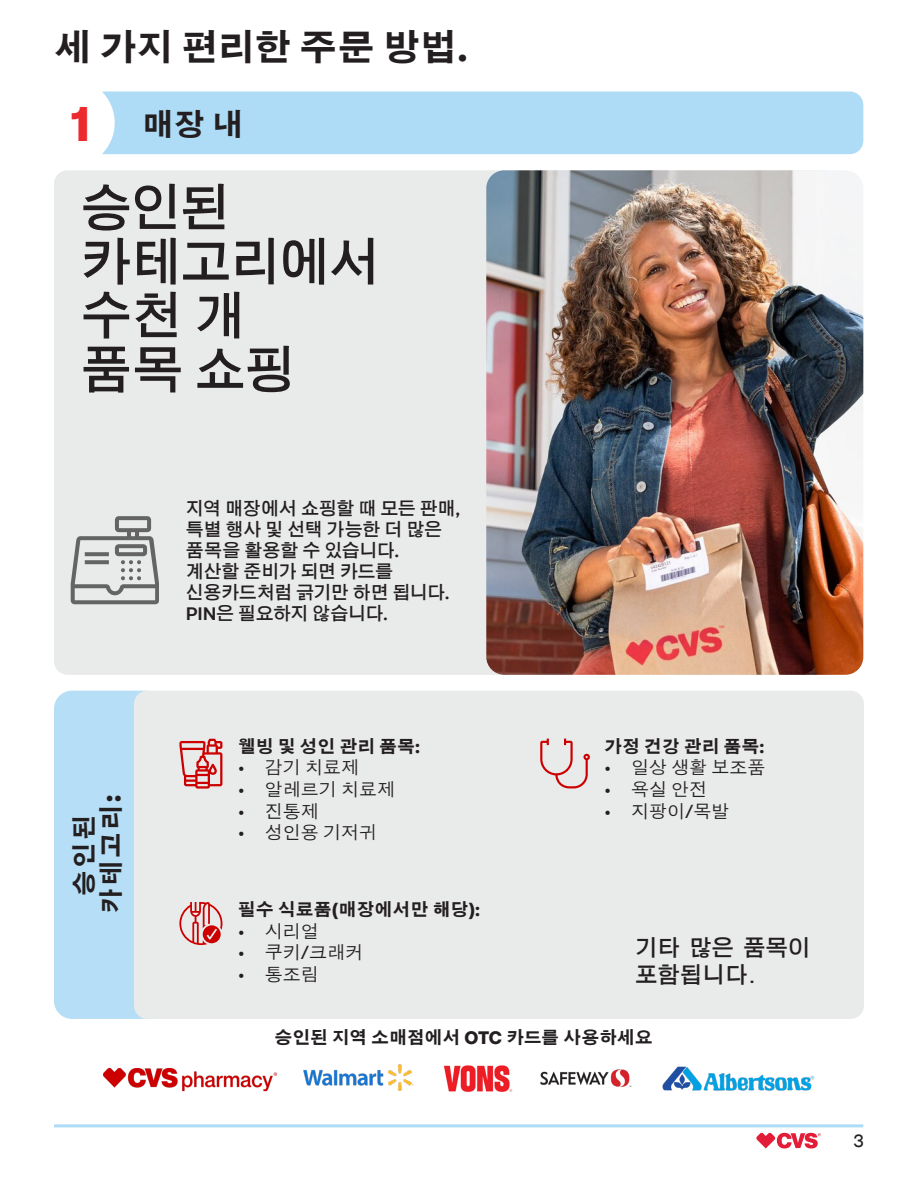
<style>
.page{position:relative;width:918px;height:1188px;background:#fff}
.page>*{position:absolute;margin:0;border:0;box-sizing:border-box;transform-origin:0 0}
.footnote{font:600 51px/54px "SM Gothic Std";letter-spacing:-.015em;color:#231f20}
._2025_Sub-Categories{font:700 49.5px "CVS Health Sans";color:#ee292d}
.Page_-_Heading{font:700 37.5px "SM Gothic Std";letter-spacing:-.025em;color:#231f20}
._2025_Sub-Categories-2{font:700 31.5px "SM Gothic Std";color:#231f20}
.Paragraph_Style_13{font:700 25.5px/27px "SM Gothic Std";letter-spacing:.1em;color:#231f20;text-align:center}
.Paragraph_Style_13-2{font:600 22.5px/27px "SM Gothic Std";color:#231f20}
.body{font:600 18px/21px "SM Gothic Std";letter-spacing:-.015em;color:#231f20}
.t1{font:500 18px "SM Gothic Std";color:#231f20}
.footnote-2{font:700 18px "SM Gothic Std";color:#231f20}
.t2{font:18px "CVS Health Sans";color:#231f20}
.s1{font-family:"CVS Health Sans"}
.s2{font-family:"CVS Health Sans";font-weight:900}
.s3{font-family:"CVS Health Sans";font-weight:500}
.s4{font-family:"CVS Health Sans";font-weight:400}
</style>
<div class="page">
<svg style="left:756px;top:1133px;width:65px;height:15px"></svg>
<div style="left:54px;top:691px;width:110px;height:328px;background:#b6def6;border-radius:18px"></div>
<div style="left:134px;top:691px;width:730px;height:328px;background:#e9eaea;border-radius:14px"></div>
<div style="left:92px;top:92px;width:771px;height:62px;background:#aedbf5;border-radius:14px"></div>
<div style="left:26px;top:78px;width:89px;height:89px;background:#fff;border-radius:50%"></div>
<hr style="left:54px;top:1124px;width:809px;height:3px;background:#aedbf5">
<img style="left:104px;top:1068px;width:173px;height:24px">
<img style="left:303px;top:1064px;width:111px;height:27px">
<img style="left:443px;top:1065px;width:70px;height:27px">
<img style="left:540px;top:1069px;width:92px;height:18px">
<img style="left:662px;top:1066px;width:152px;height:25px">
<div style="left:54px;top:170px;width:784px;height:505px;background:#e9eaea;border-radius:13px"></div>
<img style="left:486px;top:170px;width:377px;height:505px">
<svg style="left:71px;top:516px;width:88px;height:88px"></svg>
<svg style="left:179px;top:739px;width:43px;height:49px"></svg>
<svg style="left:179px;top:902px;width:43px;height:43px"></svg>
<svg style="left:540px;top:739px;width:50px;height:49px"></svg>
<h1 class="Page_-_Heading" style="left:54px;top:28px;width:415px">세 가지 편리한 주문 방법<span class="s1">.</span></h1>
<p class="_2025_Sub-Categories" style="left:70px;top:93px;width:23px">1</p>
<p class="_2025_Sub-Categories-2" style="left:142px;top:108px;width:103px">매장내</p>
<p class="footnote" style="left:81px;top:184px;width:301px">승인된 카테고리에서 수천개<br>품목 쇼핑</p>
<p class="Paragraph_Style_13" style="left:72px;top:914px;width:121px;rotate:-90deg">승인된 카테고리<span class="s2">:</span></p>
<p class="body" style="left:186px;top:499px;width:276px">지역 매장에서 쇼핑할 때 모든 판매<span class="s3">, </span>특별행사및선택가능한더많은 품목을 활용할 수 있습니다<span class="s3">.<br></span>계산할 준비가 되면 카드를 신용카드처럼 긁기만 하면 됩니다<span class="s3">.<br>PIN</span>은 필요하지 않습니다<span class="s3">.</span></p>
<p class="footnote-2" style="left:238px;top:737px;width:184px">웰빙 및 성인 관리 품목<span class="s1">:</span></p>
<p class="t1" style="left:238px;top:758px;width:123px"><span class="s4">•</span> 감기 치료제</p>
<p class="t1" style="left:238px;top:780px;width:159px"><span class="s4">•</span> 알레르기 치료제</p>
<p class="t1" style="left:238px;top:802px;width:82px"><span class="s4">•</span> 진통제</p>
<p class="t1" style="left:238px;top:823px;width:141px"><span class="s4">•</span> 성인용 기저귀</p>
<p class="footnote-2" style="left:238px;top:900px;width:244px">필수 식료품<span class="s1">(</span>매장에서만 해당<span class="s1">):</span></p>
<p class="t1" style="left:238px;top:922px;width:82px"><span class="s4">•</span> 시리얼</p>
<p class="t1" style="left:238px;top:943px;width:127px"><span class="s4">•</span> 쿠키<span class="s4">/</span>크래커</p>
<p class="t1" style="left:238px;top:965px;width:82px"><span class="s4">•</span> 통조림</p>
<p class="footnote-2" style="left:604px;top:737px;width:162px">가정 건강 관리 품목<span class="s1">:</span></p>
<p class="t1" style="left:604px;top:758px;width:163px"><span class="s4">•</span> 일상 생활 보조품</p>
<p class="t1" style="left:604px;top:780px;width:105px"><span class="s4">•</span> 욕실 안전</p>
<p class="t1" style="left:604px;top:802px;width:127px"><span class="s4">•</span> 지팡이<span class="s4">/</span>목발</p>
<p class="Paragraph_Style_13-2" style="left:635px;top:935px;width:177px">기타 많은 품목이 포함됩니다.</p>
<p class="footnote-2" style="left:275px;top:1028px;width:380px">승인된 지역 소매점에서 <span class="s1">OTC</span> 카드를 사용하세요</p>
<p class="t2" style="left:854px;top:1130px;width:12px">3</p>
</div>
